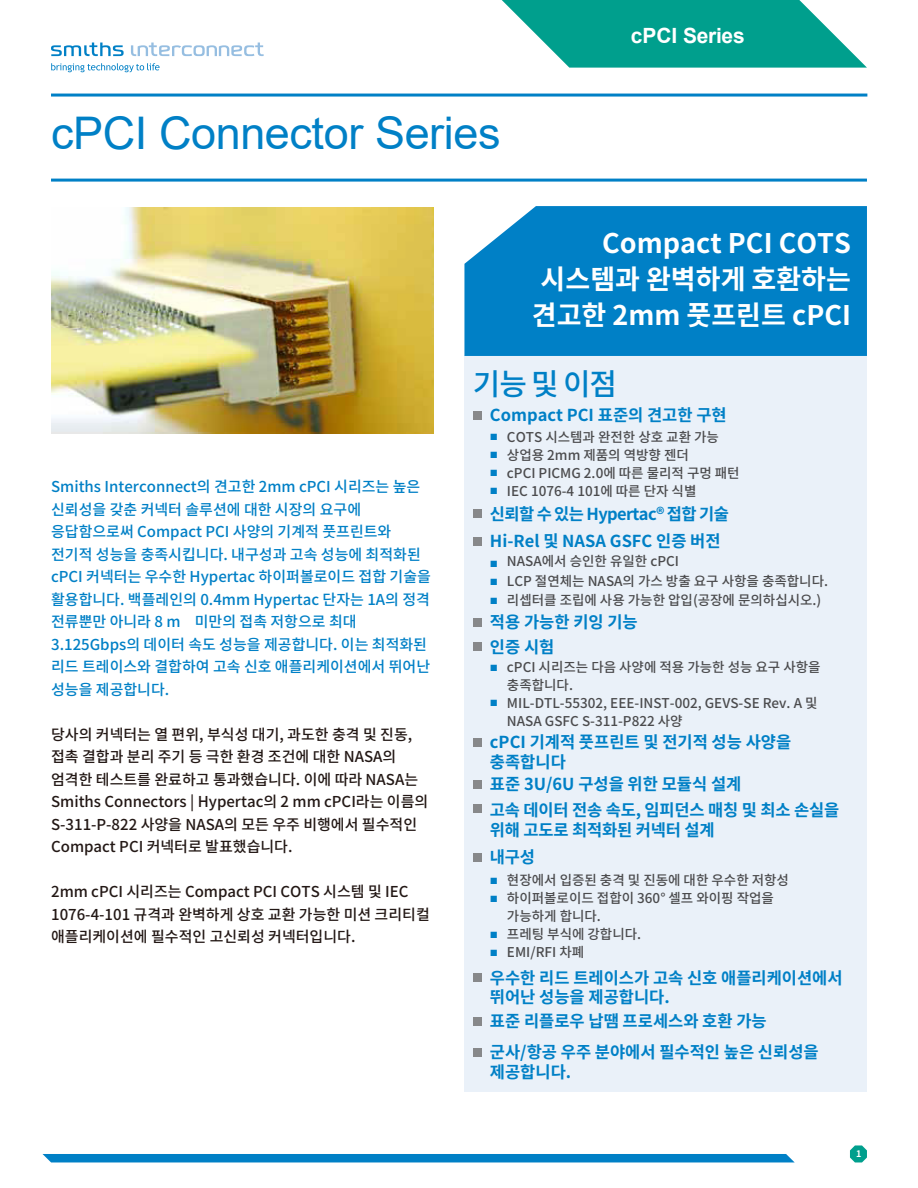
<style>
.page{position:relative;width:918px;height:1188px;background:#fff}
.page>*{position:absolute;margin:0;border:0;box-sizing:border-box;transform-origin:0 0}
.t1{font:45px "Arial";letter-spacing:-.01em;color:#0080c6}
.t2{font:500 30px "Noto Sans CJK";color:#0080c6}
.t3{font:700 27px/36px "Noto Sans CJK";color:#fff;text-align:right}
.t4{font:700 21px "Arial";letter-spacing:-.01em;color:#fff}
.t5{font:700 16.5px/19.8px "Noto Sans CJK";color:#0080c6}
.t6{font:700 16.5px/27.5px "Noto Sans CJK";letter-spacing:-.04em;color:#0080c6}
.t7{font:500 15px/22.5px "Noto Sans CJK";color:#0080c6}
.t8{font:500 15px/22.5px "Noto Sans CJK";color:#231815}
.t9{font:500 13.5px/18px "Noto Sans CJK";color:#4b4b4d}
.t10{font:13.5px/18px "Arial";color:#0080c6;text-align:justify}
.t11{font:700 9px "Noto Sans CJK";color:#fff}
.s1{font-family:"Arial";font-weight:400;color:#0080c6}
</style>
<div class="page">
<svg style="left:51px;top:43px;width:73px;height:13px"></svg>
<svg style="left:131px;top:43px;width:133px;height:13px"></svg>
<svg style="left:51px;top:63px;width:109px;height:9px"></svg>
<svg style="left:502px;top:0;width:365px;height:68px"></svg>
<svg style="left:850px;top:1145px;width:17px;height:17px"></svg>
<div style="left:43px;top:1154px;width:751px;height:8px;background:#0080c6"></div>
<hr style="left:51px;top:179px;width:816px;height:3px;background:#0080c6">
<hr style="left:51px;top:94px;width:816px;height:3px;background:#0080c6">
<div style="left:464px;top:356px;width:403px;height:736px;background:#eaf1f9"></div>
<div style="left:473px;top:411px;width:8px;height:8px;background:#87888a"></div>
<div style="left:473px;top:510px;width:8px;height:8px;background:#87888a"></div>
<div style="left:473px;top:537px;width:8px;height:9px;background:#87888a"></div>
<div style="left:473px;top:618px;width:8px;height:9px;background:#87888a"></div>
<div style="left:473px;top:643px;width:8px;height:8px;background:#87888a"></div>
<div style="left:473px;top:738px;width:8px;height:8px;background:#87888a"></div>
<div style="left:473px;top:780px;width:8px;height:9px;background:#87888a"></div>
<div style="left:473px;top:805px;width:8px;height:8px;background:#87888a"></div>
<div style="left:473px;top:853px;width:8px;height:9px;background:#87888a"></div>
<div style="left:473px;top:974px;width:8px;height:8px;background:#87888a"></div>
<div style="left:473px;top:1017px;width:8px;height:9px;background:#87888a"></div>
<div style="left:473px;top:1048px;width:8px;height:8px;background:#87888a"></div>
<div style="left:464px;top:206px;width:403px;height:150px;background:#0080c6"></div>
<img style="left:51px;top:208px;width:383px;height:226px">
<h1 class="t1" style="left:51px;top:103px;width:451px">cPCI Connector Series</h1>
<h3 class="t4" style="left:631px;top:20px;width:116px">cPCI Series</h3>
<h3 class="t3" style="left:532px;top:226px;width:321px">Compact PCI COTS 시스템과 완벽하게 호환하는 견고한 2mm 풋프린트 cPCI</h3>
<p class="t7" style="left:51px;top:476px;width:381px">Smiths Interconnect의 견고한 2mm cPCI 시리즈는 높은 신뢰성을 갖춘 커넥터 솔루션에 대한 시장의 요구에 응답함으로써 Compact PCI 사양의 기계적 풋프린트와 전기적 성능을 충족시킵니다. 내구성과 고속 성능에 최적화된 cPCI 커넥터는 우수한 Hypertac 하이퍼볼로이드 접합 기술을 활용합니다. 백플레인의 0.4mm Hypertac 단자는 1A의 정격 전류뿐만 아니라 8 m 미만의 접촉 저항으로 최대<br>3.125Gbps의 데이터 속도 성능을 제공합니다. 이는 최적화된 리드 트레이스와 결합하여 고속 신호 애플리케이션에서 뛰어난 성능을 제공합니다.</p>
<p class="t8" style="left:51px;top:723px;width:379px">당사의 커넥터는 열 편위, 부식성 대기, 과도한 충격 및 진동, 접촉 결합과 분리 주기 등 극한 환경 조건에 대한 NASA의 엄격한 테스트를 완료하고 통과했습니다. 이에 따라 NASA는<br>Smiths Connectors | Hypertac의 2 mm cPCI라는 이름의<br>S-311-P-822 사양을 NASA의 모든 우주 비행에서 필수적인<br>Compact PCI 커넥터로 발표했습니다.</p>
<p class="t8" style="left:51px;top:881px;width:380px">2mm cPCI 시리즈는 Compact PCI COTS 시스템 및 IEC<br>1076-4-101 규격과 완벽하게 상호 교환 가능한 미션 크리티컬 애플리케이션에 필수적인 고신뢰성 커넥터입니다.</p>
<h2 class="t2" style="left:473px;top:367px;width:146px">기능 및 이점</h2>
<p class="t5" style="left:490px;top:405px;width:238px">Compact PCI 표준의 견고한 구현</p>
<p class="t9" style="left:507px;top:429px;width:234px;text-indent:-17px"><span class="s1">■</span> COTS 시스템과 완전한 상호 교환 가능 상업용 2mm 제품의 역방향 젠더<br>cPCI PICMG 2.0에 따른 물리적 구멍 패턴<br>IEC 1076-4 101에 따른 단자 식별</p>
<p class="t10" style="left:490px;top:445px;width:10px">■ ■ ■</p>
<p class="t6" style="left:490px;top:500px;width:240px">신뢰할 수 있는 Hypertac® 접합 기술<br>Hi-Rel 및 NASA GSFC 인증 버전</p>
<p class="t10" style="left:490px;top:553px;width:10px;line-height:18.5px">■ ■ ■</p>
<p class="t5" style="left:490px;top:610px;width:149px;line-height:24.5px">적용 가능한 키잉 기능 인증 시험</p>
<p class="t10" style="left:490px;top:657px;width:10px">■</p>
<p class="t10" style="left:490px;top:692px;width:10px">■</p>
<p class="t5" style="left:490px;top:732px;width:303px">cPCI 기계적 풋프린트 및 전기적 성능 사양을 충족합니다</p>
<p class="t5" style="left:490px;top:772px;width:351px;line-height:26px">표준 3U/6U 구성을 위한 모듈식 설계<br>고속 데이터 전송 속도, 임피던스 매칭 및 최소 손실을</p>
<p class="t5" style="left:490px;top:817px;width:226px;line-height:27.2px">위해 고도로 최적화된 커넥터 설계 내구성</p>
<p class="t10" style="left:490px;top:870px;width:10px">■ ■</p>
<p class="t10" style="left:490px;top:924px;width:10px">■ ■</p>
<p class="t5" style="left:490px;top:968px;width:354px">우수한 리드 트레이스가 고속 신호 애플리케이션에서 뛰어난 성능을 제공합니다.</p>
<p class="t5" style="left:490px;top:1006px;width:330px;line-height:30.5px">표준 리플로우 납땜 프로세스와 호환 가능 군사/항공 우주 분야에서 필수적인 높은 신뢰성을</p>
<p class="t5" style="left:490px;top:1062px;width:83px">제공합니다.</p>
<p class="t9" style="left:507px;top:552px;width:323px;line-height:19.5px">NASA에서 승인한 유일한 cPCI<br>LCP 절연체는 NASA의 가스 방출 요구 사항을 충족합니다. 리셉터클 조립에 사용 가능한 압입(공장에 문의하십시오.)</p>
<p class="t9" style="left:507px;top:658px;width:315px">cPCI 시리즈는 다음 사양에 적용 가능한 성능 요구 사항을 충족합니다.<br>MIL-DTL-55302, EEE-INST-002, GEVS-SE Rev. A 및<br>NASA GSFC S-311-P822 사양</p>
<p class="t9" style="left:507px;top:871px;width:284px">현장에서 입증된 충격 및 진동에 대한 우수한 저항성 하이퍼볼로이드 접합이 360° 셀프 와이핑 작업을 가능하게 합니다.<br>프레팅 부식에 강합니다.<br>EMI/RFI 차폐</p>
<p class="t11" style="left:856px;top:1149px;width:7px">1</p>
</div>
